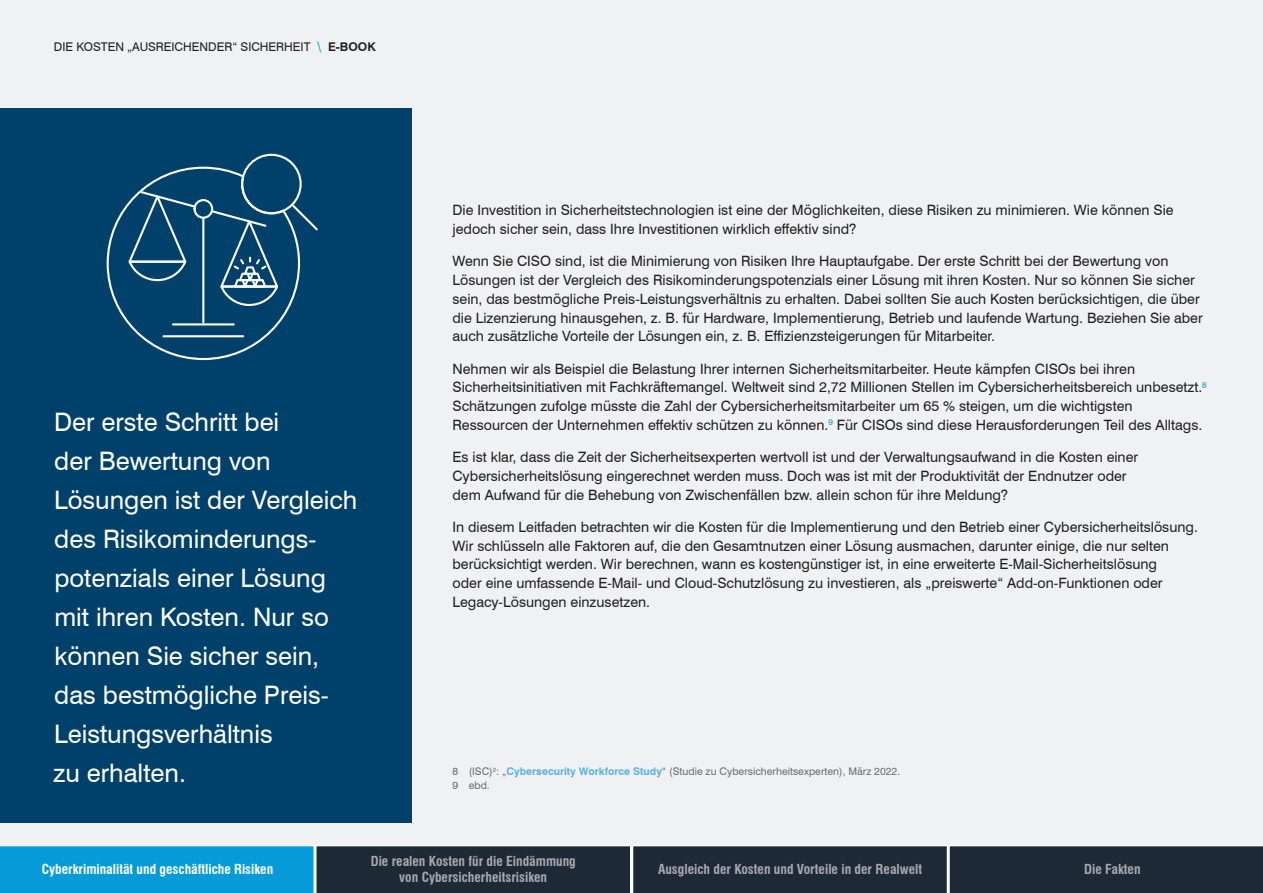
<style>
.page{position:relative;width:1263px;height:893px;background:#fff}
.page>*{position:absolute;margin:0;border:0;box-sizing:border-box;transform-origin:0 0}
.t1{font:25.5px/39px "Swiss 721 BT";color:#fff}
.t2{font:14.25px/18.8px "Swiss 721 BT";color:#231f20}
.t3{font:700 condensed 13.5px/16.5px "Swiss 721 BT";color:#a8a9ad;text-align:center}
.t4{font:700 condensed 13.5px "Swiss 721 BT";color:#fff}
.t5{font:12px "Swiss 721 BT";color:#231f20}
.t6{font:10.5px/13.5px "Swiss 721 BT";color:#6c6d70}
.s1{font-weight:700;font-size:13.5px;color:#069ad9}
.s2{font-weight:700}
.s3{font-weight:700;color:#58b1e3}
</style>
<div class="page">
<div style="left:0;top:0;width:1263px;height:845px;background:#f0f1f2"></div>
<svg style="left:0;top:846px;width:1263px;height:47px;background:#1a4760"></svg>
<div style="left:0;top:108px;width:412px;height:715px;background:#00416b"></div>
<svg style="left:106px;top:166px;width:212px;height:195px"></svg>
<div style="left:241px;top:154px;width:61px;height:60px;border:2px solid #fff;border-radius:50%"></div>
<p class="t5" style="left:54px;top:39px;width:323px">DIE KOSTEN „AUSREICHENDER“ SICHERHEIT <span class="s1">\</span> <span class="s2">E-BOOK</span></p>
<h1 class="t1" style="left:53px;top:403px;width:306px">Der erste Schritt bei<br>der Bewertung von<br>Lösungen ist der Vergleich des Risikominderungs&shy;potenzials einer Lösung mit ihren Kosten. Nur so können Sie sicher sein, das bestmögliche Preis-<br>Leistungsverhältnis<br>zu erhalten.</h1>
<p class="t2" style="left:452px;top:201px;width:723px">Die Investition in Sicherheitstechnologien ist eine der Möglichkeiten, diese Risiken zu minimieren. Wie können Sie jedoch sicher sein, dass Ihre Investitionen wirklich effektiv sind?</p>
<p class="t2" style="left:452px;top:252px;width:752px">Wenn Sie CISO sind, ist die Minimierung von Risiken Ihre Hauptaufgabe. Der erste Schritt bei der Bewertung von Lösungen ist der Vergleich des Risikominderungspotenzials einer Lösung mit ihren Kosten. Nur so können Sie sicher sein, das bestmögliche Preis-Leistungsverhältnis zu erhalten. Dabei sollten Sie auch Kosten berücksichtigen, die über die Lizenzierung hinausgehen, z. B. für Hardware, Implementierung, Betrieb und laufende Wartung. Beziehen Sie aber auch zusätzliche Vorteile der Lösungen ein, z. B. Effizienzsteigerungen für Mitarbeiter.</p>
<p class="t2" style="left:452px;top:359px;width:756px">Nehmen wir als Beispiel die Belastung Ihrer internen Sicherheitsmitarbeiter. Heute kämpfen CISOs bei ihren Sicherheitsinitiativen mit Fachkräftemangel. Weltweit sind 2,72 Millionen Stellen im Cybersicherheitsbereich unbesetzt.<sup>8<br></sup>Schätzungen zufolge müsste die Zahl der Cybersicherheitsmitarbeiter um 65 % steigen, um die wichtigsten Ressourcen der Unternehmen effektiv schützen zu können.<sup>9</sup> Für CISOs sind diese Herausforderungen Teil des Alltags.</p>
<p class="t2" style="left:452px;top:448px;width:687px">Es ist klar, dass die Zeit der Sicherheitsexperten wertvoll ist und der Verwaltungsaufwand in die Kosten einer<br>Cybersicherheitslösung eingerechnet werden muss. Doch was ist mit der Produktivität der Endnutzer oder dem Aufwand für die Behebung von Zwischenfällen bzw. allein schon für ihre Meldung?</p>
<p class="t2" style="left:452px;top:517px;width:747px">In diesem Leitfaden betrachten wir die Kosten für die Implementierung und den Betrieb einer Cybersicherheitslösung.<br>Wir schlüsseln alle Faktoren auf, die den Gesamtnutzen einer Lösung ausmachen, darunter einige, die nur selten berücksichtigt werden. Wir berechnen, wann es kostengünstiger ist, in eine erweiterte E-Mail-Sicherheitslösung<br>oder eine umfassende E-Mail- und Cloud-Schutzlösung zu investieren, als „preiswerte“ Add-on-Funktionen oder Legacy-Lösungen einzusetzen.</p>
<p class="t6" style="left:452px;top:765px;width:449px">8 (ISC)<sup>2</sup>: „<span class="s3">Cybersecurity Workforce Study</span>“ (Studie zu Cybersicherheitsexperten), März 2022.<br>9 ebd.</p>
<p class="t3" style="left:371px;top:853px;width:207px">Die realen Kosten für die Eindämmung von Cybersicherheitsrisiken</p>
<p class="t4" style="left:42px;top:861px;width:233px">Cyberkriminalität und geschäftliche Risiken</p>
<p class="t3" style="left:658px;top:861px;width:265px">Ausgleich der Kosten und Vorteile in der Realwelt</p>
<p class="t3" style="left:1084px;top:861px;width:58px">Die Fakten</p>
</div>
